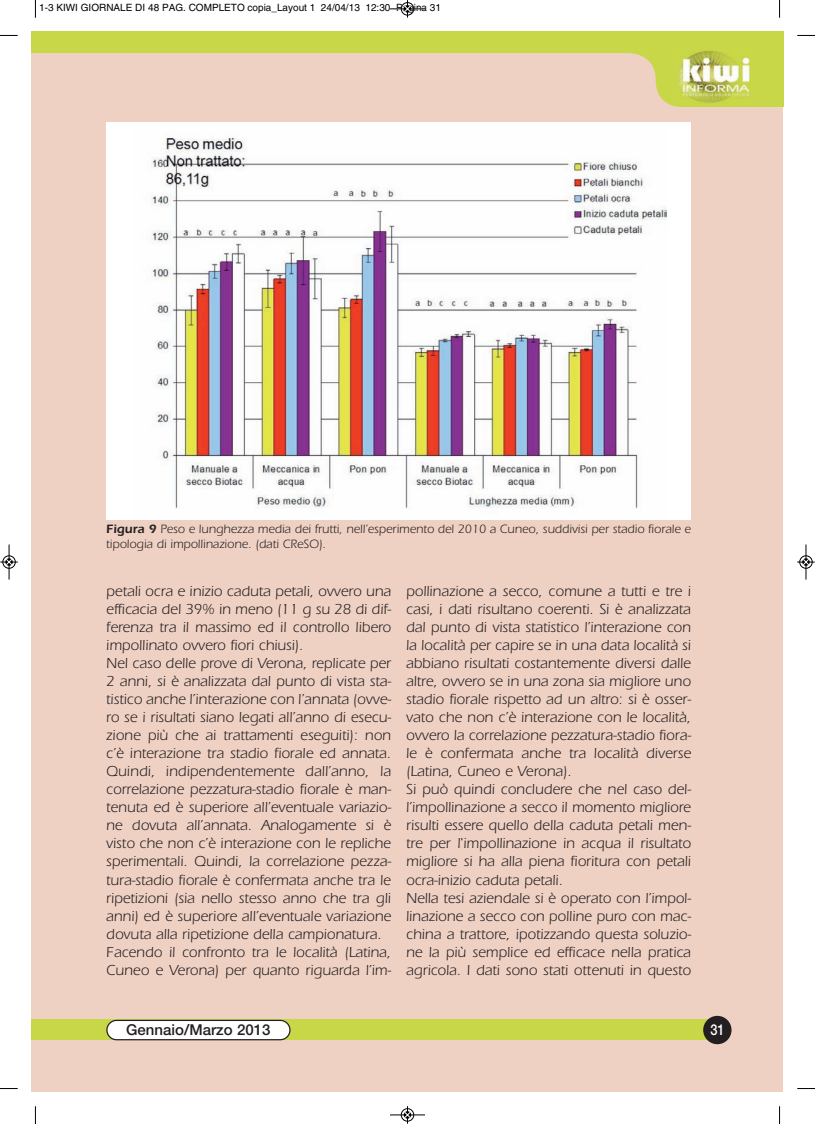
<style>
.page{position:relative;width:815px;height:1124px;background:#fff}
.page>*{position:absolute;margin:0;border:0;box-sizing:border-box;transform-origin:0 0}
.t1{font:15px/18px "Itc Eras";color:#231f20}
.t2{font:500 15px "Helvetica Neue";color:#231f20}
.t3{font:500 15px "Helvetica Neue";color:#fff;scale:.85 1}
.t4{font:12.5px/15px "Itc Eras";color:#231f20}
.t5{font:10px "Helvetica";color:#000}
.s1{font-weight:600}
</style>
<div class="page">
<div style="left:32px;top:32px;width:751px;height:1059px;background:#efd1c4"></div>
<div style="left:35px;top:1019px;width:674px;height:20px;background:#c8d748"></div>
<svg style="left:106px;top:1019px;width:185px;height:21px;background:#e3e3da"></svg>
<div style="left:703px;top:1015px;width:29px;height:29px;background:#231f20;border-radius:50%"></div>
<hr style="left:32px;top:1019px;width:3px;height:20px;background:#c8d748">
<svg style="left:32px;top:32px;width:751px;height:75px"></svg>
<img style="left:675px;top:50px;width:77px;height:54px">
<div style="left:106px;top:122px;width:585px;height:397px;background:#fff"></div>
<img style="left:151px;top:137px;width:515px;height:372px">
<svg style="left:35px;top:0;width:1px;height:18px"></svg>
<svg style="left:0;top:35px;width:18px;height:1px"></svg>
<svg style="left:779px;top:0;width:1px;height:18px"></svg>
<svg style="left:797px;top:35px;width:18px;height:1px"></svg>
<svg style="left:35px;top:1106px;width:1px;height:17px"></svg>
<svg style="left:0;top:1088px;width:18px;height:1px"></svg>
<svg style="left:779px;top:1106px;width:1px;height:17px"></svg>
<svg style="left:797px;top:1088px;width:18px;height:1px"></svg>
<div style="left:401px;top:2px;width:13px;height:14px;border:1px solid #fff;border-radius:50%"></div>
<hr style="left:390px;top:9px;width:35px;height:1px;background:#000">
<div style="left:401px;top:2px;width:13px;height:13px;border:1px solid #000;border-radius:50%"></div>
<svg style="left:404px;top:0;width:7px;height:18px"></svg>
<hr style="left:390px;top:1114px;width:35px;height:1px;background:#000">
<div style="left:401px;top:1108px;width:13px;height:13px;border:1px solid #000;border-radius:50%"></div>
<svg style="left:404px;top:1106px;width:7px;height:17px"></svg>
<div style="left:2px;top:555px;width:14px;height:13px;border:1px solid #fff;border-radius:50%"></div>
<hr style="left:9px;top:544px;width:1px;height:35px;background:#000">
<div style="left:3px;top:555px;width:12px;height:13px;border:1px solid #000;border-radius:50%"></div>
<svg style="left:0;top:558px;width:18px;height:7px"></svg>
<div style="left:799px;top:555px;width:14px;height:13px;border:1px solid #fff;border-radius:50%"></div>
<hr style="left:806px;top:544px;width:1px;height:35px;background:#000">
<div style="left:800px;top:555px;width:12px;height:13px;border:1px solid #000;border-radius:50%"></div>
<svg style="left:797px;top:558px;width:18px;height:7px"></svg>
<p class="t5" style="left:39px;top:4px;width:403px">1-3 KIWI GIORNALE DI 48 PAG. COMPLETO copia_Layout 1 24/04/13 12:30 Pagina 31</p>
<p class="t4" style="left:106px;top:522px;width:586px"><span class="s1">Figura 9</span> Peso e lunghezza media dei frutti, nell’esperimento del 2010 a Cuneo, suddivisi per stadio fiorale e tipologia di impollinazione. (dati CReSO).</p>
<p class="t1" style="left:106px;top:584px;width:287px">petali ocra e inizio caduta petali, ovvero una efficacia del 39% in meno (11 g su 28 di dif&shy;ferenza tra il massimo ed il controllo libero impollinato ovvero fiori chiusi).<br>Nel caso delle prove di Verona, replicate per 2 anni, si è analizzata dal punto di vista sta&shy;tistico anche l’interazione con l’annata (ovve&shy;ro se i risultati siano legati all’anno di esecu&shy;zione più che ai trattamenti eseguiti): non c’è interazione tra stadio fiorale ed annata.<br>Quindi, indipendentemente dall’anno, la correlazione pezzatura-stadio fiorale è man&shy;tenuta ed è superiore all’eventuale variazio&shy;ne dovuta all’annata. Analogamente si è visto che non c’è interazione con le repliche sperimentali. Quindi, la correlazione pezza&shy;tura-stadio fiorale è confermata anche tra le ripetizioni (sia nello stesso anno che tra gli anni) ed è superiore all’eventuale variazione dovuta alla ripetizione della campionatura.<br>Facendo il confronto tra le località (Latina, Cuneo e Verona) per quanto riguarda l’im-</p>
<p class="t1" style="left:406px;top:584px;width:287px">pollinazione a secco, comune a tutti e tre i casi, i dati risultano coerenti. Si è analizzata dal punto di vista statistico l’interazione con la località per capire se in una data località si abbiano risultati costantemente diversi dalle altre, ovvero se in una zona sia migliore uno stadio fiorale rispetto ad un altro: si è osser&shy;vato che non c’è interazione con le località, ovvero la correlazione pezzatura-stadio fiora&shy;le è confermata anche tra località diverse (Latina, Cuneo e Verona).<br>Si può quindi concludere che nel caso del&shy;l’impollinazione a secco il momento migliore risulti essere quello della caduta petali men&shy;tre per l'impollinazione in acqua il risultato migliore si ha alla piena fioritura con petali ocra-inizio caduta petali.<br>Nella tesi aziendale si è operato con l’impol&shy;linazione a secco con polline puro con mac&shy;china a trattore, ipotizzando questa soluzio&shy;ne la più semplice ed efficace nella pratica agricola. I dati sono stati ottenuti in questo</p>
<p class="t2" style="left:126px;top:1024px;width:146px">Gennaio/Marzo 2013</p>
<p class="t3" style="left:710px;top:1024px;width:18px">31</p>
</div>
